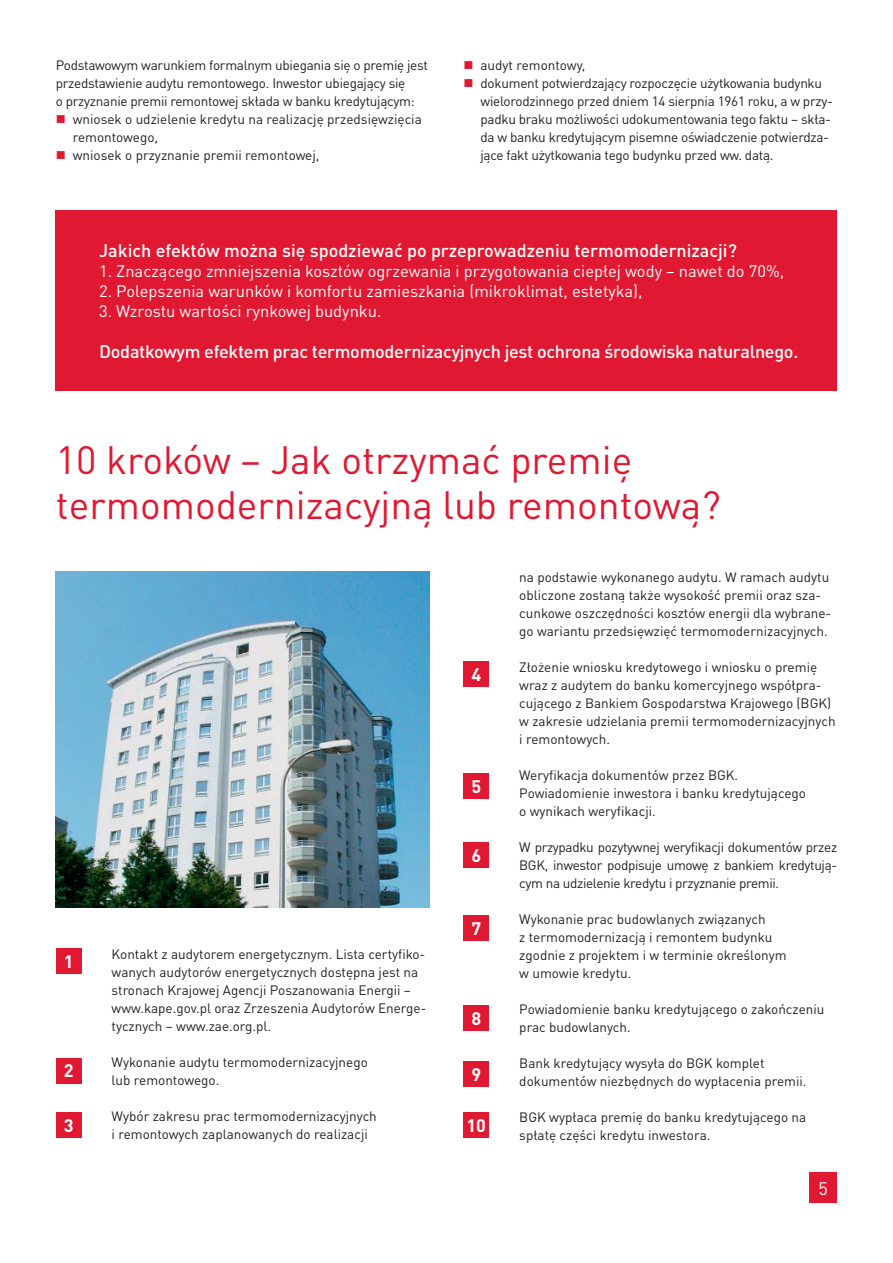
<style>
.page{position:relative;width:893px;height:1263px;background:#fff}
.page>*{position:absolute;margin:0;border:0;box-sizing:border-box;transform-origin:0 0}
.t1{font:39px/45px "DIN Pro";color:#e11831}
.t2{font:500 18px "DIN Pro";letter-spacing:-.015em;color:#fff}
.t3{font:700 18px "DIN Pro";color:#fff}
.t4{font:18px "DIN Pro";color:#fff}
.t5{font:16.5px "DIN Pro";color:#fff}
.t6{font:13.5px/18px "DIN Pro";color:#231f20}
.t7{font:13.5px/18px "DIN Pro";letter-spacing:-.02em;color:#231f20}
.s1{color:#e11831}
</style>
<div class="page">
<img style="left:56px;top:572px;width:373px;height:336px">
<div style="left:56px;top:210px;width:781px;height:181px;background:#e11831"></div>
<div style="left:809px;top:1173px;width:28px;height:30px;background:#e11831"></div>
<div style="left:56px;top:948px;width:25px;height:26px;background:#e11831"></div>
<div style="left:56px;top:1058px;width:25px;height:25px;background:#e11831"></div>
<div style="left:56px;top:1112px;width:25px;height:25px;background:#e11831"></div>
<div style="left:463px;top:661px;width:26px;height:26px;background:#e11831"></div>
<div style="left:463px;top:773px;width:26px;height:26px;background:#e11831"></div>
<div style="left:463px;top:842px;width:26px;height:25px;background:#e11831"></div>
<div style="left:463px;top:915px;width:26px;height:26px;background:#e11831"></div>
<div style="left:463px;top:1005px;width:26px;height:25px;background:#e11831"></div>
<div style="left:463px;top:1061px;width:26px;height:25px;background:#e11831"></div>
<div style="left:463px;top:1112px;width:26px;height:25px;background:#e11831"></div>
<p class="t7" style="left:56px;top:58px;width:374px">Podstawowym warunkiem formalnym ubiegania się o premię jest przedstawienie audytu remontowego. Inwestor ubiegający się<br>o przyznanie premii remontowej składa w banku kredytującym:</p>
<p class="t6" style="left:73px;top:112px;width:350px;text-indent:-17px"><span class="s1">■</span> wniosek o udzielenie kredytu na realizację przedsięwzięcia remontowego,</p>
<p class="t6" style="left:56px;top:148px;width:265px"><span class="s1">■</span> wniosek o przyznanie premii remontowej,</p>
<p class="t6" style="left:463px;top:58px;width:123px"><span class="s1">■</span> audyt remontowy,</p>
<p class="t7" style="left:480px;top:76px;width:354px;text-indent:-17px"><span class="s1">■</span> dokument potwierdzający rozpoczęcie użytkowania budynku wielorodzinnego przed dniem 14 sierpnia 1961 roku, a w przy&shy;padku braku możliwości udokumentowania tego faktu – skła&shy;da w banku kredytującym pisemne oświadczenie potwierdza&shy;jące fakt użytkowania tego budynku przed ww. datą.</p>
<h2 class="t2" style="left:99px;top:244px;width:639px">Jakich efektów można się spodziewać po przeprowadzeniu termomodernizacji?</h2>
<p class="t5" style="left:99px;top:265px;width:686px">1. Znaczącego zmniejszenia kosztów ogrzewania i przygotowania ciepłej wody – nawet do 70%,</p>
<p class="t5" style="left:99px;top:285px;width:545px">2. Polepszenia warunków i komfortu zamieszkania (mikroklimat, estetyka),</p>
<p class="t5" style="left:99px;top:305px;width:284px">3. Wzrostu wartości rynkowej budynku.</p>
<h2 class="t2" style="left:99px;top:345px;width:701px">Dodatkowym efektem prac termomodernizacyjnych jest ochrona środowiska naturalnego.</h2>
<h1 class="t1" style="left:56px;top:441px;width:666px">10 kroków – Jak otrzymać premię termomodernizacyjną lub remontową?</h1>
<h2 class="t3" style="left:64px;top:955px;width:11px">1</h2>
<h2 class="t3" style="left:64px;top:1064px;width:11px">2</h2>
<h2 class="t3" style="left:64px;top:1119px;width:11px">3</h2>
<p class="t6" style="left:112px;top:946px;width:316px">Kontakt z audytorem energetycznym. Lista certyfiko&shy;wanych audytorów energetycznych dostępna jest na stronach Krajowej Agencji Poszanowania Energii – www.kape.gov.pl oraz Zrzeszenia Audytorów Energe&shy;tycznych – www.zae.org.pl.</p>
<p class="t6" style="left:112px;top:1054px;width:258px">Wykonanie audytu termomodernizacyjnego lub remontowego.</p>
<p class="t6" style="left:112px;top:1108px;width:267px">Wybór zakresu prac termomodernizacyjnych i remontowych zaplanowanych do realizacji</p>
<h2 class="t3" style="left:471px;top:668px;width:11px">4</h2>
<h2 class="t3" style="left:471px;top:780px;width:11px">5</h2>
<h2 class="t3" style="left:471px;top:849px;width:11px">6</h2>
<h2 class="t3" style="left:471px;top:922px;width:11px">7</h2>
<h2 class="t3" style="left:471px;top:1012px;width:11px">8</h2>
<h2 class="t3" style="left:471px;top:1068px;width:11px">9</h2>
<h2 class="t3" style="left:466px;top:1119px;width:21px">10</h2>
<p class="t6" style="left:519px;top:570px;width:313px">na podstawie wykonanego audytu. W ramach audytu obliczone zostaną także wysokość premii oraz sza&shy;cunkowe oszczędności kosztów energii dla wybrane&shy;go wariantu przedsięwzięć termomodernizacyjnych.</p>
<p class="t6" style="left:519px;top:660px;width:318px">Złożenie wniosku kredytowego i wniosku o premię wraz z audytem do banku komercyjnego współpra&shy;cującego z Bankiem Gospodarstwa Krajowego (BGK) w zakresie udzielania premii termomodernizacyjnych i remontowych.</p>
<p class="t6" style="left:519px;top:768px;width:288px">Weryfikacja dokumentów przez BGK.<br>Powiadomienie inwestora i banku kredytującego o wynikach weryfikacji.</p>
<p class="t6" style="left:519px;top:840px;width:319px;text-align:justify">W przypadku pozytywnej weryfikacji dokumentów przez BGK, inwestor podpisuje umowę z bankiem kredytują&shy;cym na udzielenie kredytu i przyznanie premii.</p>
<p class="t6" style="left:519px;top:912px;width:269px">Wykonanie prac budowlanych związanych<br>z termomodernizacją i remontem budynku zgodnie z projektem i w terminie określonym w umowie kredytu.</p>
<p class="t6" style="left:519px;top:1002px;width:307px">Powiadomienie banku kredytującego o zakończeniu prac budowlanych.</p>
<p class="t6" style="left:519px;top:1056px;width:289px">Bank kredytujący wysyła do BGK komplet dokumentów niezbędnych do wypłacenia premii.</p>
<p class="t6" style="left:519px;top:1110px;width:288px">BGK wypłaca premię do banku kredytującego na spłatę części kredytu inwestora.</p>
<h2 class="t4" style="left:818px;top:1182px;width:11px">5</h2>
</div>
